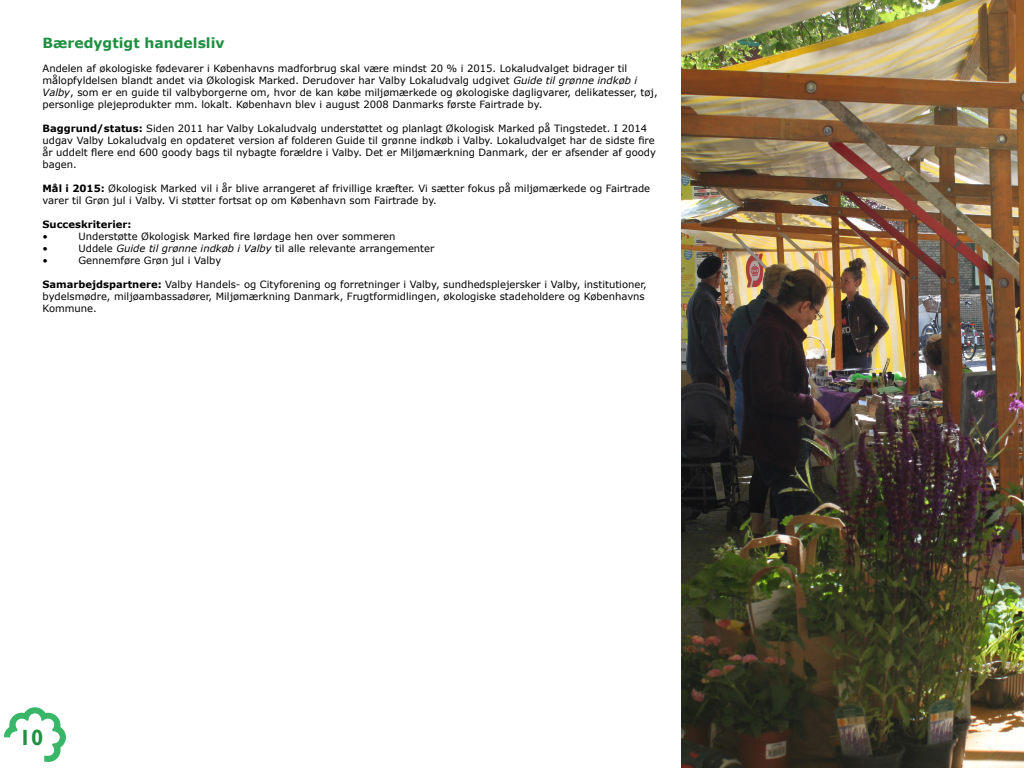
<style>
.page{position:relative;width:1024px;height:768px;background:#fff}
.page>*{position:absolute;margin:0;border:0;box-sizing:border-box;transform-origin:0 0}
.t1{font:700 22px "Gill Sans";color:#209043}
.t2{font:700 14px "Verdana";color:#209043}
.t3{font:10px/12px "Verdana";color:#000}
.t4{font:700 10px "Verdana";color:#000}
.s1{font-style:italic}
.s2{font-weight:700}
</style>
<div class="page">
<svg style="left:3px;top:707px;width:63px;height:55px"></svg>
<img style="left:682px;top:0;width:342px;height:768px">
<h2 class="t2" style="left:43px;top:37px;width:184px">Bæredygtigt handelsliv</h2>
<p class="t3" style="left:43px;top:62px;width:617px">Andelen af økologiske fødevarer i Københavns madforbrug skal være mindst 20 % i 2015. Lokaludvalget bidrager til målopfyldelsen blandt andet via Økologisk Marked. Derudover har Valby Lokaludvalg udgivet <span class="s1">Guide til grønne indkøb i Valby</span>, som er en guide til valbyborgerne om, hvor de kan købe miljømærkede og økologiske dagligvarer, delikatesser, tøj, personlige plejeprodukter mm. lokalt. København blev i august 2008 Danmarks første Fairtrade by.</p>
<p class="t3" style="left:43px;top:122px;width:615px"><span class="s2">Baggrund/status:</span> Siden 2011 har Valby Lokaludvalg understøttet og planlagt Økologisk Marked på Tingstedet. I 2014 udgav Valby Lokaludvalg en opdateret version af folderen Guide til grønne indkøb i Valby. Lokaludvalget har de sidste fire år uddelt flere end 600 goody bags til nybagte forældre i Valby. Det er Miljømærkning Danmark, der er afsender af goody bagen.</p>
<p class="t3" style="left:43px;top:182px;width:609px"><span class="s2">Mål i 2015:</span> Økologisk Marked vil i år blive arrangeret af frivillige kræfter. Vi sætter fokus på miljømærkede og Fairtrade varer til Grøn jul i Valby. Vi støtter fortsat op om København som Fairtrade by.</p>
<p class="t4" style="left:43px;top:220px;width:90px">Succeskriterier:</p>
<p class="t3" style="left:43px;top:231px;width:7px">•</p>
<p class="t3" style="left:79px;top:231px;width:319px">Understøtte Økologisk Marked fire lørdage hen over sommeren</p>
<p class="t3" style="left:43px;top:242px;width:7px">•</p>
<p class="t3" style="left:79px;top:242px;width:357px">Uddele <span class="s1">Guide til grønne indkøb i Valby</span> til alle relevante arrangementer</p>
<p class="t3" style="left:43px;top:254px;width:7px">•</p>
<p class="t3" style="left:79px;top:254px;width:144px">Gennemføre Grøn jul i Valby</p>
<p class="t3" style="left:43px;top:278px;width:606px"><span class="s2">Samarbejdspartnere:</span> Valby Handels- og Cityforening og forretninger i Valby, sundhedsplejersker i Valby, institutioner, bydelsmødre, miljøambassadører, Miljømærkning Danmark, Frugtformidlingen, økologiske stadeholdere og Københavns<br>Kommune.</p>
<h1 class="t1" style="left:19px;top:729px;width:26px">10</h1>
</div>
